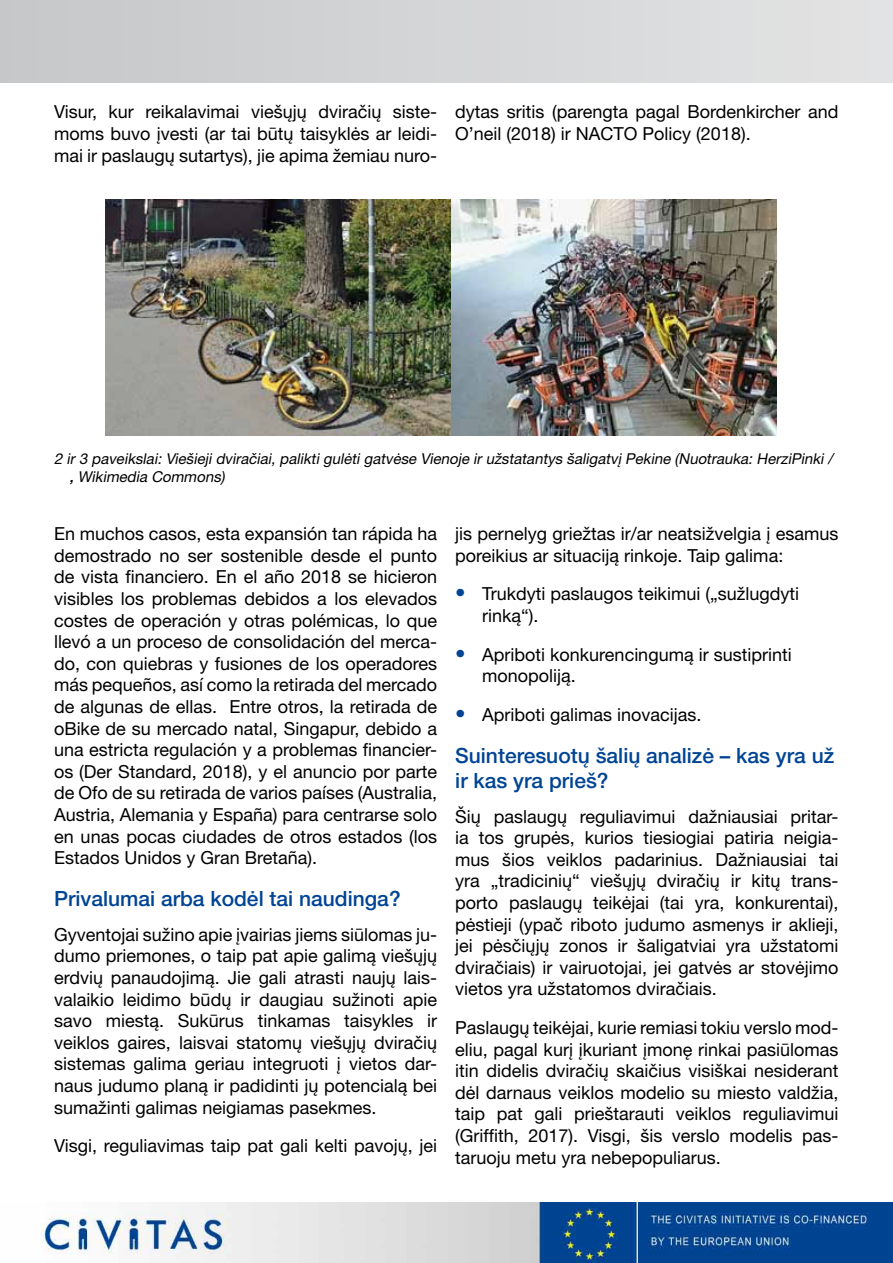
<style>
.page{position:relative;width:893px;height:1263px;background:#fff}
.page>*{position:absolute;margin:0;border:0;box-sizing:border-box;transform-origin:0 0}
.t1{font:500 21px/25.2px "Helvetica Neue LT Pro";color:#004494}
.t2{font:18px/21.6px "Helvetica Neue LT Pro";color:#000;text-align:justify}
.t3{font:italic 15px/18px "Helvetica Neue LT Pro";color:#000}
.s1{font-weight:500}
.s2{font-size:21px;color:#004494}
</style>
<div class="page">
<div style="left:0;top:0;width:893px;height:82px;background:linear-gradient(to right,#c6c7c9,#e3e3e4)"></div>
<img style="left:41px;top:1203px;width:852px;height:60px">
<img style="left:106px;top:199px;width:671px;height:236px">
<p class="t2" style="left:54px;top:101px;width:385px">Visur, kur reikalavimai viešųjų dviračių siste&shy;moms buvo įvesti (ar tai būtų taisyklės ar leidi&shy;mai ir paslaugų sutartys), jie apima žemiau nuro-</p>
<p class="t2" style="left:455px;top:101px;width:385px">dytas sritis (parengta pagal Bordenkircher and<br>O’neil (2018) ir NAC</p>
<p class="t2" style="left:614px;top:123px;width:139px">TO Policy (2018).</p>
<p class="t3" style="left:69px;top:450px;width:768px;text-indent:-15px">2 ir 3 paveikslai: Viešieji dviračiai, palikti gulėti gatvėse Vienoje ir užstatantys šaligatvį Pekine (N uotrauka: HerziPinki / <span class="s1">,</span> Wikimedia Commons)</p>
<p class="t2" style="left:54px;top:523px;width:385px">En muchos casos, esta expansión tan rápida ha demostrado no ser sostenible desde el punto de vista financiero. En el año 2018 se hicieron visibles los problemas debidos a los elevados costes de operación y otras polémicas, lo que llevó a un proceso de consolidación del merca&shy;do, con quiebras y fusiones de los operadores más pequeños, así como la retirada del mercado de algunas de ellas. Entre otros, la retirada de oBike de su mercado natal, Singapur, debido a una estricta regulación y a problemas financier&shy;os (Der Standard, 2018), y el anuncio por parte de Ofo de su retirada de varios países (Australia, Austria, Alemania y España) para centrarse solo en unas pocas ciudades de otros estados (los Estados Unidos y Gran Bretaña).</p>
<p class="t1" style="left:54px;top:886px;width:348px">Privalumai arba kodėl tai naudinga?</p>
<p class="t2" style="left:54px;top:923px;width:385px">Gyventojai sužino apie įvairias jiems siūlomas ju&shy;dumo priemones, o taip pat apie galimą viešųjų erdvių panaudojimą. Jie gali atrasti naujų lais&shy;valaikio leidimo būdų ir daugiau sužinoti apie savo miestą. Sukūrus tinkamas taisykles ir veiklos gaires, laisvai statomų viešųjų dviračių sistemas galima geriau integruoti į vietos dar&shy;naus judumo planą ir padidinti jų potencialą bei sumažinti galimas neigiamas pasekmes.</p>
<p class="t2" style="left:54px;top:1135px;width:385px">Visgi, reguliavimas taip pat gali kelti pavojų, jei</p>
<p class="t2" style="left:455px;top:523px;width:385px">jis pernelyg griežtas ir/ar neatsižvelgia į esamus poreikius ar situaciją rinkoje. Taip galima:</p>
<p class="t2" style="left:482px;top:583px;width:318px;text-indent:-27px"><span class="s2">•</span> Trukdyti paslaugos teikimui („sužlugdyti rinką“).</p>
<p class="t2" style="left:482px;top:643px;width:311px;text-indent:-27px"><span class="s2">•</span> Apriboti konkurencingumą ir sustiprinti monopoliją.</p>
<p class="t2" style="left:455px;top:703px;width:248px"><span class="s2">•</span> Apriboti galimas inovacijas.</p>
<p class="t1" style="left:455px;top:743px;width:380px">Suinteresuotų šalių analizė – kas yra už ir kas yra prieš?</p>
<p class="t2" style="left:455px;top:805px;width:385px">Šių paslaugų reguliavimui dažniausiai pritar&shy;ia tos grupės, kurios tiesiogiai patiria neigia&shy;mus šios veiklos padarinius. Dažniausiai tai yra „tradicinių“ viešųjų dviračių ir kitų trans&shy;porto paslaugų teikėjai (tai yra, konkurentai), pėstieji (ypač riboto judumo asmenys ir aklieji, jei pėsčiųjų zonos ir šaligatviai yra užstatomi dviračiais) ir vairuotojai, jei gatvės ar stovėjimo vietos yra užstatomos dviračiais.</p>
<p class="t2" style="left:455px;top:1016px;width:385px">Paslaugų teikėjai, kurie remiasi tokiu verslo mod&shy;eliu, pagal kurį įkuriant įmonę rinkai pasiūlomas itin didelis dviračių skaičius visiškai nesiderant dėl darnaus veiklos modelio su miesto valdžia, taip pat gali prieštarauti veiklos reguliavimui (Griffith, 2017). Visgi, šis verslo modelis pas&shy;taruoju metu yra nebepopuliarus.</p>
</div>
